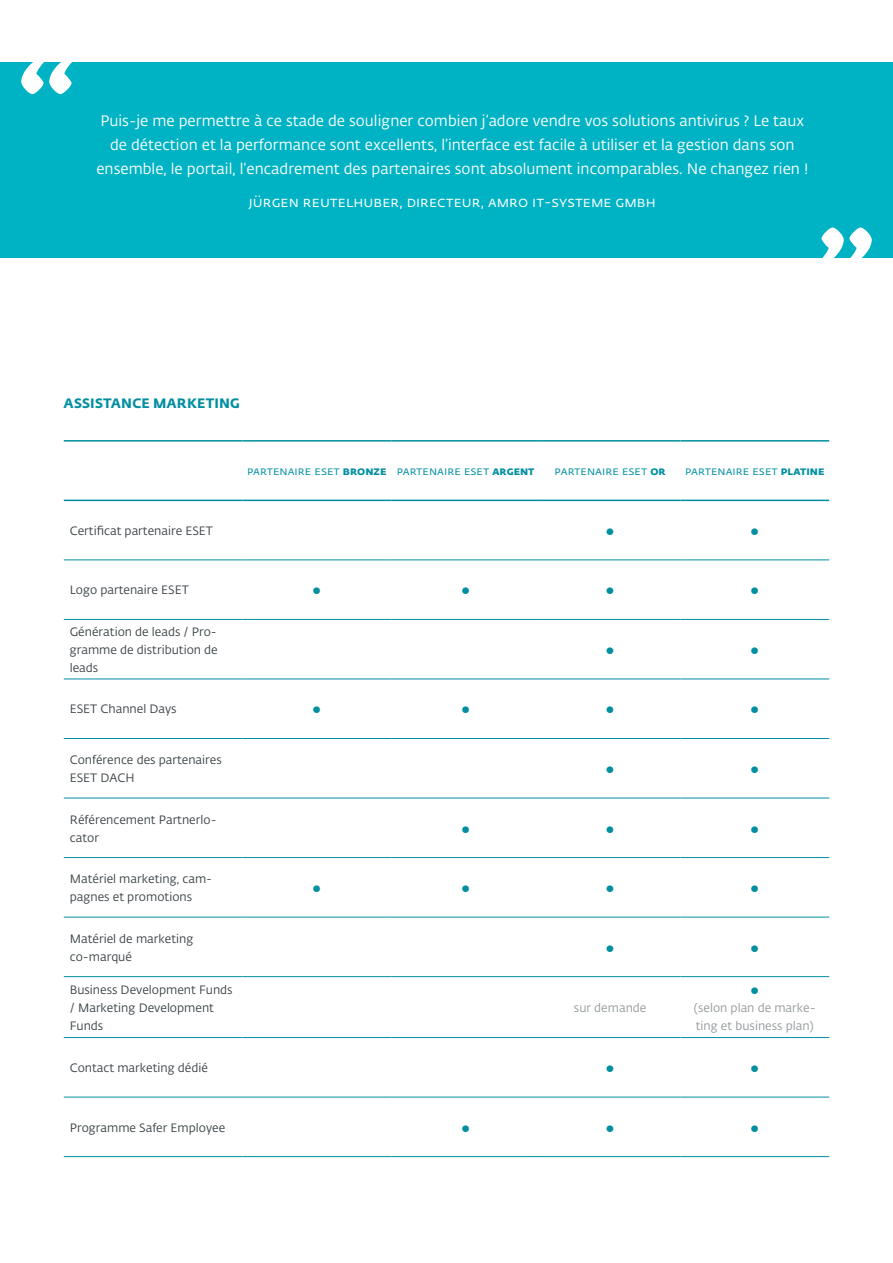
<style>
.page{position:relative;width:893px;height:1263px;background:#fff}
.page>*{position:absolute;margin:0;border:0;box-sizing:border-box;transform-origin:0 0}
.t1{font:15px/24px "Fedra Sans Alt Pro Book LF";letter-spacing:.005em;color:#fff;text-align:center}
.t2{font:13.5px "Fedra Sans Alt Pro Bold LF";letter-spacing:.015em;color:#008fa1}
.t3{font:12px/18px "Fedra Sans Alt Pro Book LF";color:#3b4347}
.t4{font:12px "Fedra Sans Alt Pro Book LF";color:#008fa1}
.t5{font:12px/18px "Fedra Sans Alt Pro Book LF";color:#93999c}
.s1{font-family:"Fedra Sans Alt Pro Bold LF"}
</style>
<div class="page">
<div style="left:0;top:62px;width:893px;height:195px;background:#00b3c4"></div>
<svg style="left:21px;top:62px;width:51px;height:32px"></svg>
<svg style="left:821px;top:227px;width:51px;height:31px"></svg>
<hr style="left:64px;top:559px;width:178px;height:1px;background:#008fa1">
<hr style="left:242px;top:559px;width:149px;height:1px;background:#008fa1">
<hr style="left:391px;top:559px;width:149px;height:1px;background:#008fa1">
<hr style="left:540px;top:559px;width:140px;height:1px;background:#008fa1">
<hr style="left:680px;top:559px;width:149px;height:1px;background:#008fa1">
<hr style="left:64px;top:619px;width:178px;height:1px;background:#008fa1">
<hr style="left:242px;top:619px;width:149px;height:1px;background:#008fa1">
<hr style="left:391px;top:619px;width:149px;height:1px;background:#008fa1">
<hr style="left:540px;top:619px;width:140px;height:1px;background:#008fa1">
<hr style="left:680px;top:619px;width:149px;height:1px;background:#008fa1">
<hr style="left:64px;top:679px;width:178px;height:1px;background:#008fa1">
<hr style="left:242px;top:679px;width:149px;height:1px;background:#008fa1">
<hr style="left:391px;top:679px;width:149px;height:1px;background:#008fa1">
<hr style="left:540px;top:679px;width:140px;height:1px;background:#008fa1">
<hr style="left:680px;top:679px;width:149px;height:1px;background:#008fa1">
<hr style="left:64px;top:738px;width:178px;height:1px;background:#008fa1">
<hr style="left:242px;top:738px;width:149px;height:1px;background:#008fa1">
<hr style="left:391px;top:738px;width:149px;height:1px;background:#008fa1">
<hr style="left:540px;top:738px;width:140px;height:1px;background:#008fa1">
<hr style="left:680px;top:738px;width:149px;height:1px;background:#008fa1">
<hr style="left:64px;top:798px;width:178px;height:1px;background:#008fa1">
<hr style="left:242px;top:798px;width:149px;height:1px;background:#008fa1">
<hr style="left:391px;top:798px;width:149px;height:1px;background:#008fa1">
<hr style="left:540px;top:798px;width:140px;height:1px;background:#008fa1">
<hr style="left:680px;top:798px;width:149px;height:1px;background:#008fa1">
<hr style="left:64px;top:857px;width:178px;height:1px;background:#008fa1">
<hr style="left:242px;top:857px;width:149px;height:1px;background:#008fa1">
<hr style="left:391px;top:857px;width:149px;height:1px;background:#008fa1">
<hr style="left:540px;top:857px;width:140px;height:1px;background:#008fa1">
<hr style="left:680px;top:857px;width:149px;height:1px;background:#008fa1">
<hr style="left:64px;top:917px;width:178px;height:1px;background:#008fa1">
<hr style="left:242px;top:917px;width:149px;height:1px;background:#008fa1">
<hr style="left:391px;top:917px;width:149px;height:1px;background:#008fa1">
<hr style="left:540px;top:917px;width:140px;height:1px;background:#008fa1">
<hr style="left:680px;top:917px;width:149px;height:1px;background:#008fa1">
<hr style="left:64px;top:976px;width:178px;height:1px;background:#008fa1">
<hr style="left:242px;top:976px;width:149px;height:1px;background:#008fa1">
<hr style="left:391px;top:976px;width:149px;height:1px;background:#008fa1">
<hr style="left:540px;top:976px;width:140px;height:1px;background:#008fa1">
<hr style="left:680px;top:976px;width:149px;height:1px;background:#008fa1">
<hr style="left:64px;top:1037px;width:178px;height:1px;background:#008fa1">
<hr style="left:242px;top:1037px;width:149px;height:1px;background:#008fa1">
<hr style="left:391px;top:1037px;width:149px;height:1px;background:#008fa1">
<hr style="left:540px;top:1037px;width:140px;height:1px;background:#008fa1">
<hr style="left:680px;top:1037px;width:149px;height:1px;background:#008fa1">
<hr style="left:64px;top:1097px;width:178px;height:1px;background:#008fa1">
<hr style="left:242px;top:1097px;width:149px;height:1px;background:#008fa1">
<hr style="left:391px;top:1097px;width:149px;height:1px;background:#008fa1">
<hr style="left:540px;top:1097px;width:140px;height:1px;background:#008fa1">
<hr style="left:680px;top:1097px;width:149px;height:1px;background:#008fa1">
<hr style="left:64px;top:1156px;width:178px;height:1px;background:#008fa1">
<hr style="left:242px;top:1156px;width:149px;height:1px;background:#008fa1">
<hr style="left:391px;top:1156px;width:149px;height:1px;background:#008fa1">
<hr style="left:540px;top:1156px;width:140px;height:1px;background:#008fa1">
<hr style="left:680px;top:1156px;width:149px;height:1px;background:#008fa1">
<hr style="left:64px;top:440px;width:178px;height:2px;background:#008fa1">
<hr style="left:64px;top:500px;width:178px;height:1px;background:#008fa1">
<hr style="left:242px;top:440px;width:149px;height:2px;background:#008fa1">
<hr style="left:391px;top:440px;width:149px;height:2px;background:#008fa1">
<hr style="left:540px;top:440px;width:140px;height:2px;background:#008fa1">
<hr style="left:680px;top:440px;width:149px;height:2px;background:#008fa1">
<hr style="left:242px;top:500px;width:149px;height:1px;background:#008fa1">
<hr style="left:391px;top:500px;width:149px;height:1px;background:#008fa1">
<hr style="left:540px;top:500px;width:140px;height:1px;background:#008fa1">
<hr style="left:680px;top:500px;width:149px;height:1px;background:#008fa1">
<p class="t1" style="left:96px;top:108px;width:713px">Puis-je me permettre à ce stade de souligner combien j’adore vendre vos solutions antivirus ? Le taux de détection et la performance sont excellents, l’interface est facile à utiliser et la gestion dans son ensemble, le portail, l’encadrement des partenaires sont absolument incomparables. Ne changez rien !</p>
<p class="t1" style="left:249px;top:189px;width:408px">jürgen reutelhuber, directeur, amro it-systeme gmbh</p>
<p class="t2" style="left:64px;top:393px;width:178px">ASSISTANCE MARKETING</p>
<p class="t4" style="left:247px;top:463px;width:289px">partenaire eset <span class="s1">bronze</span> partenaire eset <span class="s1">argent</span></p>
<p class="t4" style="left:555px;top:463px;width:113px">partenaire eset <span class="s1">or</span></p>
<p class="t4" style="left:685px;top:463px;width:141px">partenaire eset <span class="s1">platine</span></p>
<p class="t3" style="left:70px;top:521px;width:145px">Certificat partenaire ESET</p>
<p class="t4" style="left:606px;top:522px;width:11px">●</p>
<p class="t4" style="left:750px;top:522px;width:11px">●</p>
<p class="t3" style="left:70px;top:581px;width:120px">Logo partenaire ESET</p>
<p class="t4" style="left:312px;top:582px;width:11px">●</p>
<p class="t4" style="left:461px;top:582px;width:11px">●</p>
<p class="t4" style="left:606px;top:582px;width:11px">●</p>
<p class="t4" style="left:750px;top:582px;width:11px">●</p>
<p class="t3" style="left:70px;top:622px;width:149px;text-align:justify">Génération de leads / Pro&shy;gramme de distribution de leads</p>
<p class="t4" style="left:606px;top:641px;width:11px">●</p>
<p class="t4" style="left:750px;top:641px;width:11px">●</p>
<p class="t3" style="left:70px;top:700px;width:108px">ESET Channel Days</p>
<p class="t4" style="left:312px;top:701px;width:11px">●</p>
<p class="t4" style="left:461px;top:701px;width:11px">●</p>
<p class="t4" style="left:606px;top:701px;width:11px">●</p>
<p class="t4" style="left:750px;top:701px;width:11px">●</p>
<p class="t3" style="left:70px;top:750px;width:154px">Conférence des partenaires<br>ESET DACH</p>
<p class="t4" style="left:606px;top:760px;width:11px">●</p>
<p class="t4" style="left:750px;top:760px;width:11px">●</p>
<p class="t3" style="left:70px;top:810px;width:148px">Référencement Partnerlo&shy;cator</p>
<p class="t4" style="left:461px;top:820px;width:11px">●</p>
<p class="t4" style="left:606px;top:820px;width:11px">●</p>
<p class="t4" style="left:750px;top:820px;width:11px">●</p>
<p class="t3" style="left:70px;top:869px;width:144px">Matériel marketing, cam&shy;pagnes et promotions</p>
<p class="t4" style="left:312px;top:879px;width:11px">●</p>
<p class="t4" style="left:461px;top:879px;width:11px">●</p>
<p class="t4" style="left:606px;top:879px;width:11px">●</p>
<p class="t4" style="left:750px;top:879px;width:11px">●</p>
<p class="t3" style="left:70px;top:929px;width:125px">Matériel de marketing co-marqué</p>
<p class="t4" style="left:606px;top:939px;width:11px">●</p>
<p class="t4" style="left:750px;top:939px;width:11px">●</p>
<p class="t3" style="left:70px;top:980px;width:164px">Business Development Funds / Marketing Development<br>Funds</p>
<p class="t4" style="left:750px;top:981px;width:11px">●</p>
<p class="t5" style="left:694px;top:998px;width:123px">(selon plan de marke&shy;ting et business plan)</p>
<p class="t5" style="left:574px;top:998px;width:74px">sur demande</p>
<p class="t3" style="left:70px;top:1058px;width:140px">Contact marketing dédié</p>
<p class="t4" style="left:606px;top:1059px;width:11px">●</p>
<p class="t4" style="left:750px;top:1059px;width:11px">●</p>
<p class="t3" style="left:70px;top:1118px;width:157px">Programme Safer Employee</p>
<p class="t4" style="left:461px;top:1119px;width:11px">●</p>
<p class="t4" style="left:606px;top:1119px;width:11px">●</p>
<p class="t4" style="left:750px;top:1119px;width:11px">●</p>
</div>
